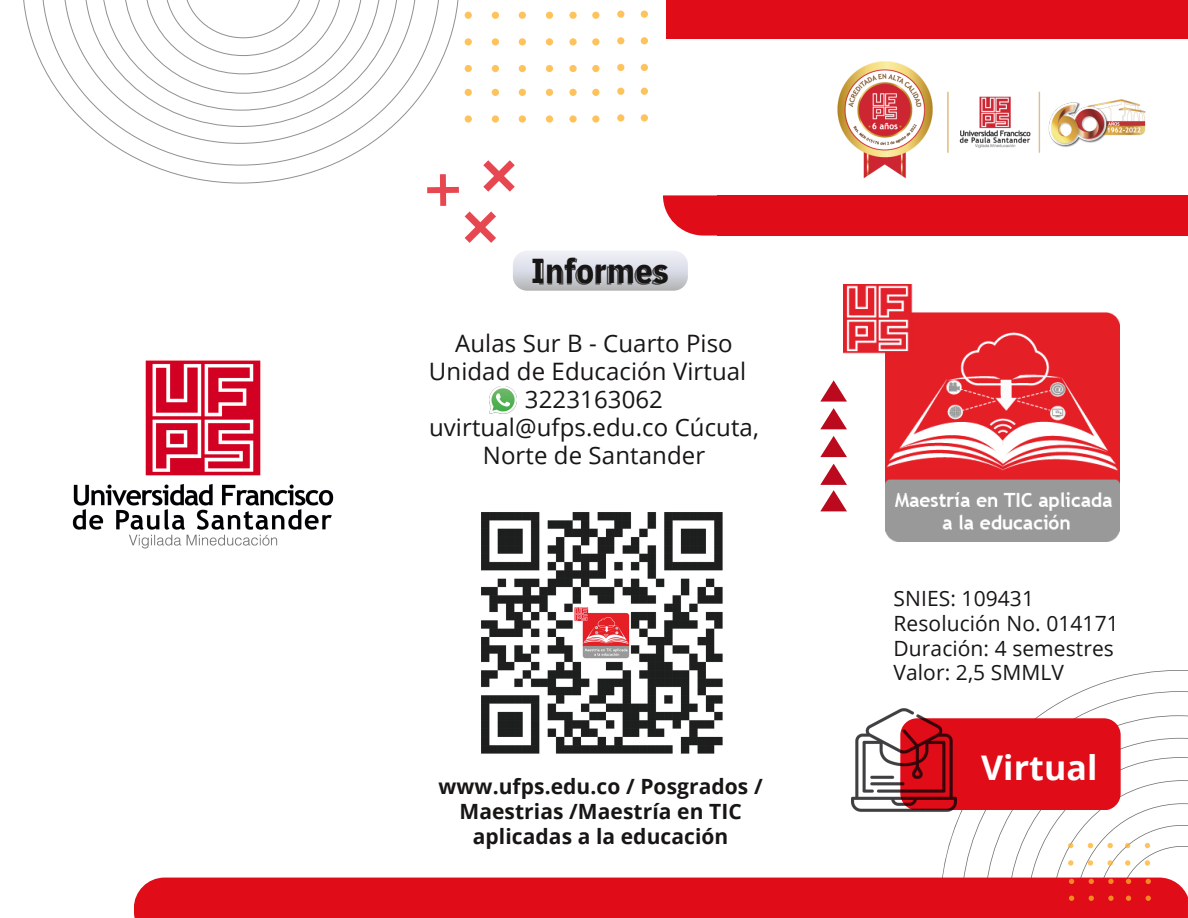
<style>
.page{position:relative;width:1188px;height:918px;background:#fff}
.page>*{position:absolute;margin:0;border:0;box-sizing:border-box;transform-origin:0 0}
.t1{font:700 34.5px "IBM Plex Sans Cond";letter-spacing:.01em;color:#171615}
.t2{font:700 34.05px "Open Sans";letter-spacing:.005em;color:#fff}
.t3{font:24px/28.2px "Open Sans";letter-spacing:.005em;color:#171615;text-align:center}
.t4{font:700 21px/24.8px "Open Sans";letter-spacing:.005em;color:#171615;text-align:center}
.t5{font:21px/24.8px "Open Sans";letter-spacing:.005em;color:#171615}
</style>
<div class="page">
<svg style="left:1040px;top:670px;width:148px;height:45px"></svg>
<img style="left:837px;top:61px;width:309px;height:118px">
<img style="left:844px;top:285px;width:275px;height:256px">
<img style="left:72px;top:360px;width:262px;height:189px">
<div style="left:641px;top:64px;width:7px;height:7px;background:#fec35c;border-radius:50%"></div>
<div style="left:641px;top:37px;width:7px;height:7px;background:#fec35c;border-radius:50%"></div>
<div style="left:617px;top:64px;width:7px;height:7px;background:#fec35c;border-radius:50%"></div>
<div style="left:617px;top:37px;width:7px;height:7px;background:#fec35c;border-radius:50%"></div>
<div style="left:592px;top:65px;width:7px;height:7px;background:#fec35c;border-radius:50%"></div>
<svg style="left:592px;top:38px;width:7px;height:8px"></svg>
<svg style="left:569px;top:65px;width:8px;height:7px"></svg>
<svg style="left:569px;top:38px;width:8px;height:8px"></svg>
<div style="left:546px;top:65px;width:7px;height:7px;background:#fec35c;border-radius:50%"></div>
<svg style="left:546px;top:38px;width:7px;height:8px"></svg>
<div style="left:519px;top:65px;width:7px;height:7px;background:#fec35c;border-radius:50%"></div>
<svg style="left:519px;top:38px;width:7px;height:8px"></svg>
<div style="left:492px;top:65px;width:7px;height:7px;background:#fec35c;border-radius:50%"></div>
<svg style="left:492px;top:38px;width:7px;height:8px"></svg>
<div style="left:465px;top:65px;width:7px;height:7px;background:#fec35c;border-radius:50%"></div>
<svg style="left:465px;top:38px;width:7px;height:8px"></svg>
<svg style="left:641px;top:114px;width:7px;height:8px"></svg>
<div style="left:641px;top:88px;width:7px;height:7px;background:#fec35c;border-radius:50%"></div>
<svg style="left:617px;top:114px;width:7px;height:8px"></svg>
<div style="left:617px;top:88px;width:7px;height:7px;background:#fec35c;border-radius:50%"></div>
<svg style="left:592px;top:115px;width:7px;height:8px"></svg>
<div style="left:592px;top:89px;width:7px;height:7px;background:#fec35c;border-radius:50%"></div>
<svg style="left:569px;top:115px;width:8px;height:8px"></svg>
<svg style="left:569px;top:89px;width:8px;height:7px"></svg>
<svg style="left:546px;top:115px;width:7px;height:8px"></svg>
<div style="left:546px;top:89px;width:7px;height:7px;background:#fec35c;border-radius:50%"></div>
<svg style="left:519px;top:115px;width:7px;height:8px"></svg>
<div style="left:519px;top:89px;width:7px;height:7px;background:#fec35c;border-radius:50%"></div>
<svg style="left:492px;top:115px;width:7px;height:8px"></svg>
<div style="left:492px;top:89px;width:7px;height:7px;background:#fec35c;border-radius:50%"></div>
<svg style="left:465px;top:115px;width:7px;height:8px"></svg>
<div style="left:465px;top:89px;width:7px;height:7px;background:#fec35c;border-radius:50%"></div>
<div style="left:641px;top:11px;width:7px;height:7px;background:#fec35c;border-radius:50%"></div>
<div style="left:617px;top:11px;width:7px;height:7px;background:#fec35c;border-radius:50%"></div>
<div style="left:592px;top:12px;width:7px;height:7px;background:#fec35c;border-radius:50%"></div>
<svg style="left:569px;top:12px;width:8px;height:7px"></svg>
<div style="left:546px;top:12px;width:7px;height:7px;background:#fec35c;border-radius:50%"></div>
<div style="left:519px;top:12px;width:7px;height:7px;background:#fec35c;border-radius:50%"></div>
<div style="left:492px;top:12px;width:7px;height:7px;background:#fec35c;border-radius:50%"></div>
<div style="left:465px;top:12px;width:7px;height:7px;background:#fec35c;border-radius:50%"></div>
<svg style="left:513px;top:251px;width:175px;height:40px"></svg>
<svg style="left:547px;top:257px;width:118px;height:34px"></svg>
<svg style="left:465px;top:211px;width:31px;height:32px"></svg>
<svg style="left:483px;top:160px;width:32px;height:32px"></svg>
<div style="left:440px;top:174px;width:6px;height:32px;background:#e74750"></div>
<div style="left:427px;top:187px;width:32px;height:6px;background:#e74750"></div>
<svg style="left:23px;top:0;width:436px;height:183px"></svg>
<svg style="left:134px;top:715px;width:1054px;height:203px"></svg>
<img style="left:852px;top:708px;width:104px;height:104px">
<div style="left:666px;top:0;width:522px;height:39px;background:#e00c18"></div>
<div style="left:718px;top:195px;width:470px;height:41px;background:#e00c18"></div>
<svg style="left:663px;top:195px;width:55px;height:41px"></svg>
<svg style="left:820px;top:380px;width:27px;height:22px"></svg>
<svg style="left:820px;top:408px;width:27px;height:21px"></svg>
<svg style="left:820px;top:436px;width:27px;height:21px"></svg>
<svg style="left:820px;top:464px;width:27px;height:47px"></svg>
<img style="left:490px;top:387px;width:27px;height:27px">
<img style="left:470px;top:512px;width:262px;height:250px">
<h1 class="t1" style="left:531px;top:248px;width:139px">Informes</h1>
<p class="t3" style="left:429px;top:328px;width:331px">Aulas Sur B - Cuarto Piso<br>Unidad de Educación Virtual<br>3223163062 uvirtual@ufps.edu.co Cúcuta,<br>Norte de Santander</p>
<p class="t4" style="left:439px;top:774px;width:326px">www.ufps.edu.co / Posgrados /<br>Maestrias /Maestría en TIC aplicadas a la educación</p>
<p class="t5" style="left:894px;top:586px;width:227px">SNIES: 109431<br>Resolución No. 014171<br>Duración: 4 semestres<br>Valor: 2,5 SMMLV</p>
<h2 class="t2" style="left:981px;top:743px;width:118px">Virtual</h2>
</div>
